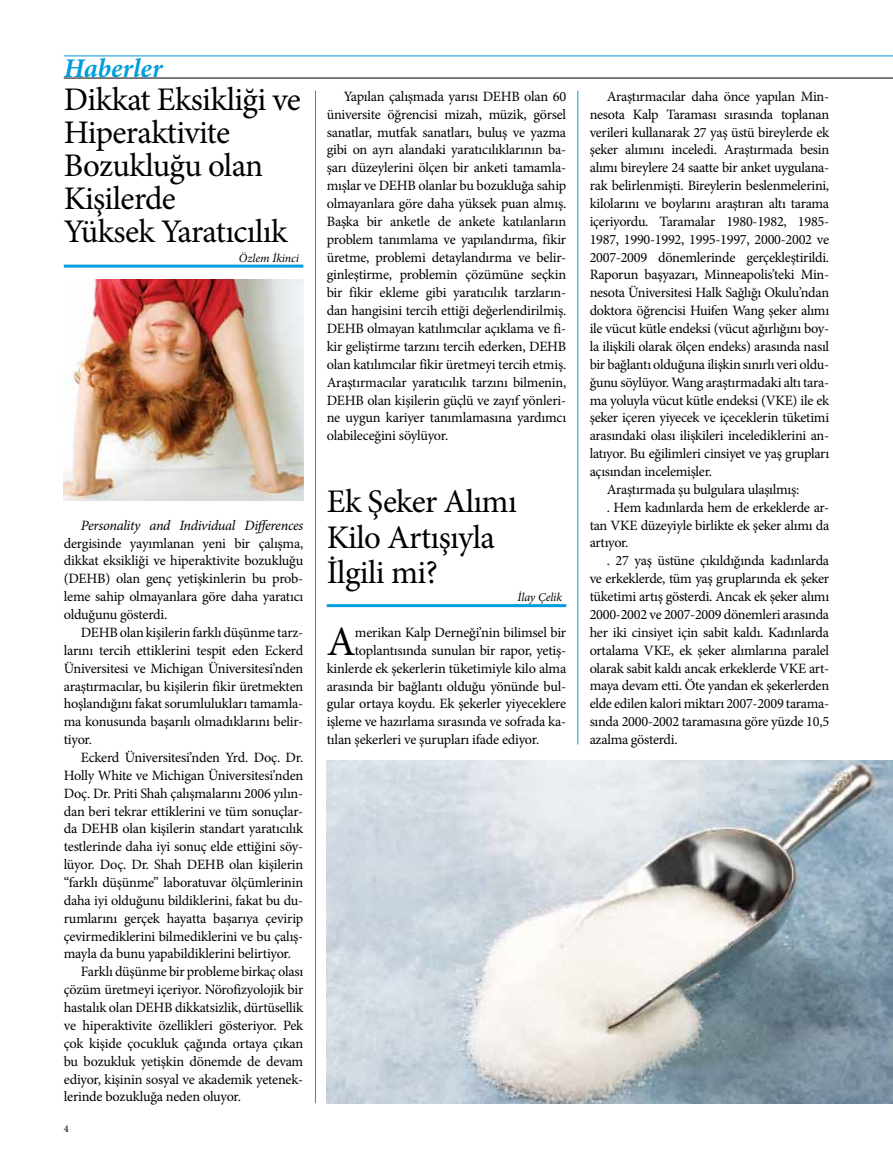
<style>
.page{position:relative;width:893px;height:1170px;background:#fff}
.page>*{position:absolute;margin:0;border:0;box-sizing:border-box;transform-origin:0 0}
.t1{font:41.7px "Minion Pro";color:#000}
.t2{font:33px/33px "Minion Pro";letter-spacing:-.02em;color:#000}
.t3{font:italic 700 27px "Minion Pro";color:#009edb}
.t4{font:14.25px/17.9px "Minion Pro";letter-spacing:-.02em;color:#000;text-align:justify}
.t5{font:italic 14.25px "Minion Pro";letter-spacing:-.02em;color:#000}
.t6{font:italic 12px "Minion Pro";letter-spacing:-.005em;color:#000}
.t7{font:10.35px "Minion Pro";color:#000}
</style>
<div class="page">
<hr style="left:64px;top:264px;width:239px;height:3px;background:#009edb">
<hr style="left:327px;top:604px;width:239px;height:3px;background:#009edb">
<hr style="left:577px;top:91px;width:1px;height:653px;background:#009edb">
<hr style="left:315px;top:91px;width:1px;height:1012px;background:#009edb">
<img style="left:64px;top:279px;width:239px;height:222px">
<img style="left:327px;top:761px;width:566px;height:342px">
<hr style="left:64px;top:78px;width:829px;height:1px;background:#000">
<hr style="left:64px;top:56px;width:829px;height:1px;background:#009edb">
<h3 class="t3" style="left:64px;top:49px;width:100px">Haberler</h3>
<h2 class="t2" style="left:64px;top:83px;width:239px">Dikkat Eksikliği ve<br>Hiperaktivite<br>Bozukluğu olan<br>Kişilerde<br>Yüksek Yaratıcılık</h2>
<p class="t6" style="left:239px;top:249px;width:62px">Özlem İkinci</p>
<p class="t5" style="left:81px;top:515px;width:224px">Personality and Individual Differences</p>
<p class="t4" style="left:64px;top:534px;width:241px">dergisinde yayımlanan yeni bir çalışma, dikkat eksikliği ve hiperaktivite bozukluğu (DEHB) olan genç yetişkinlerin bu prob&shy;leme sahip olmayanlara göre daha yaratıcı olduğunu gösterdi.</p>
<p class="t4" style="left:64px;top:623px;width:241px;text-indent:17px">DEHB olan kişilerin farklı düşünme tarz&shy;larını tercih ettiklerini tespit eden Eckerd Üniversitesi ve Michigan Üniversitesi’nden araştırmacılar, bu kişilerin fikir üretmekten hoşlandığını fakat sorumlulukları tamamla&shy;ma konusunda başarılı olmadıklarını belir&shy;tiyor.</p>
<p class="t4" style="left:81px;top:748px;width:224px">Eckerd Üniversitesi’nden Yrd. Doç. Dr.</p>
<p class="t4" style="left:64px;top:766px;width:241px">Holly White ve Michigan Üniversitesi’nden</p>
<p class="t4" style="left:64px;top:784px;width:241px">Doç. Dr. Priti Shah çalışmalarını 2006 yılın-</p>
<p class="t4" style="left:64px;top:802px;width:241px">dan beri tekrar ettiklerini ve tüm sonuçlar-</p>
<p class="t4" style="left:64px;top:820px;width:241px">da DEHB olan kişilerin standart yaratıcılık</p>
<p class="t4" style="left:64px;top:837px;width:241px">testlerinde daha iyi sonuç elde ettiğini söy-</p>
<p class="t4" style="left:64px;top:855px;width:241px">lüyor. Doç. Dr. Shah DEHB olan kişilerin</p>
<p class="t4" style="left:64px;top:873px;width:241px">“farklı düşünme” laboratuvar ölçümlerinin</p>
<p class="t4" style="left:64px;top:891px;width:241px">daha iyi olduğunu bildiklerini, fakat bu du-</p>
<p class="t4" style="left:64px;top:909px;width:241px">rumlarını gerçek hayatta başarıya çevirip</p>
<p class="t4" style="left:64px;top:927px;width:241px">çevirmediklerini bilmediklerini ve bu çalış-</p>
<p class="t4" style="left:64px;top:945px;width:229px">mayla da bunu yapabildiklerini belirtiyor.</p>
<p class="t4" style="left:81px;top:962px;width:224px">Farklı düşünme bir probleme birkaç olası</p>
<p class="t4" style="left:64px;top:980px;width:241px">çözüm üretmeyi içeriyor. Nörofizyolojik bir</p>
<p class="t4" style="left:64px;top:998px;width:241px">hastalık olan DEHB dikkatsizlik, dürtüsellik</p>
<p class="t4" style="left:64px;top:1016px;width:241px">ve hiperaktivite özellikleri gösteriyor. Pek</p>
<p class="t4" style="left:64px;top:1034px;width:241px">çok kişide çocukluk çağında ortaya çıkan</p>
<p class="t4" style="left:64px;top:1052px;width:241px">bu bozukluk yetişkin dönemde de devam</p>
<p class="t4" style="left:64px;top:1069px;width:241px">ediyor, kişinin sosyal ve akademik yetenek-</p>
<p class="t4" style="left:64px;top:1087px;width:179px">lerinde bozukluğa neden oluyor.</p>
<p class="t7" style="left:64px;top:1121px;width:6px">4</p>
<p class="t4" style="left:327px;top:87px;width:241px;text-indent:17px">Yapılan çalışmada yarısı DEHB olan 60 üniversite öğrencisi mizah, müzik, görsel sanatlar, mutfak sanatları, buluş ve yazma gibi on ayrı alandaki yaratıcılıklarının ba&shy;şarı düzeylerini ölçen bir anketi tamamla&shy;mışlar ve DEHB olanlar bu bozukluğa sahip olmayanlara göre daha yüksek puan almış.<br>Başka bir anketle de ankete katılanların problem tanımlama ve yapılandırma, fikir üretme, problemi detaylandırma ve belir&shy;ginleştirme, problemin çözümüne seçkin bir fikir ekleme gibi yaratıcılık tarzların&shy;dan hangisini tercih ettiği değerlendirilmiş.<br>DEHB olmayan katılımcılar açıklama ve fi&shy;kir geliştirme tarzını tercih ederken, DEHB olan katılımcılar fikir üretmeyi tercih etmiş.<br>Araştırmacılar yaratıcılık tarzını bilmenin, DEHB olan kişilerin güçlü ve zayıf yönleri&shy;ne uygun kariyer tanımlamasına yardımcı olabileceğini söylüyor.</p>
<h2 class="t2" style="left:327px;top:483px;width:192px;line-height:35.7px">Ek Şeker Alımı<br>Kilo Artışıyla<br>İlgili mi?</h2>
<p class="t6" style="left:517px;top:589px;width:46px">İlay Çelik</p>
<h1 class="t1" style="left:327px;top:613px;width:30px">A</h1>
<p class="t4" style="left:355px;top:623px;width:213px">merikan Kalp Derneği’nin bilimsel bir</p>
<p class="t4" style="left:355px;top:641px;width:213px">toplantısında sunulan bir rapor, yetiş-</p>
<p class="t4" style="left:327px;top:659px;width:241px">kinlerde ek şekerlerin tüketimiyle kilo alma</p>
<p class="t4" style="left:327px;top:677px;width:241px">arasında bir bağlantı olduğu yönünde bul-</p>
<p class="t4" style="left:327px;top:695px;width:241px">gular ortaya koydu. Ek şekerler yiyeceklere</p>
<p class="t4" style="left:327px;top:712px;width:241px">işleme ve hazırlama sırasında ve sofrada ka-</p>
<p class="t4" style="left:327px;top:730px;width:214px">tılan şekerleri ve şurupları ifade ediyor.</p>
<p class="t4" style="left:607px;top:87px;width:224px">Araştırmacılar daha önce yapılan Min-</p>
<p class="t4" style="left:590px;top:105px;width:241px">nesota Kalp Taraması sırasında toplanan</p>
<p class="t4" style="left:590px;top:123px;width:241px">verileri kullanarak 27 yaş üstü bireylerde ek</p>
<p class="t4" style="left:590px;top:141px;width:241px">şeker alımını inceledi. Araştırmada besin</p>
<p class="t4" style="left:590px;top:159px;width:241px">alımı bireylere 24 saatte bir anket uygulana-</p>
<p class="t4" style="left:590px;top:177px;width:241px">rak belirlenmişti. Bireylerin beslenmelerini,</p>
<p class="t4" style="left:590px;top:194px;width:241px">kilolarını ve boylarını araştıran altı tarama</p>
<p class="t4" style="left:590px;top:212px;width:241px">içeriyordu. Taramalar 1980-1982, 1985-</p>
<p class="t4" style="left:590px;top:230px;width:241px">1987, 1990-1992, 1995-1997, 2000-2002 ve</p>
<p class="t4" style="left:590px;top:248px;width:241px">2007-2009 dönemlerinde gerçekleştirildi.</p>
<p class="t4" style="left:590px;top:266px;width:241px">Raporun başyazarı, Minneapolis’teki Min-</p>
<p class="t4" style="left:590px;top:284px;width:241px">nesota Üniversitesi Halk Sağlığı Okulu’ndan</p>
<p class="t4" style="left:590px;top:302px;width:241px">doktora öğrencisi Huifen Wang şeker alımı</p>
<p class="t4" style="left:590px;top:319px;width:241px">ile vücut kütle endeksi (vücut ağırlığını boy-</p>
<p class="t4" style="left:590px;top:337px;width:241px">la ilişkili olarak ölçen endeks) arasında nasıl</p>
<p class="t4" style="left:590px;top:355px;width:241px">bir bağlantı olduğuna ilişkin sınırlı veri oldu-</p>
<p class="t4" style="left:590px;top:373px;width:241px">ğunu söylüyor. Wang araştırmadaki altı tara-</p>
<p class="t4" style="left:590px;top:391px;width:241px">ma yoluyla vücut kütle endeksi (VKE) ile ek</p>
<p class="t4" style="left:590px;top:409px;width:241px">şeker içeren yiyecek ve içeceklerin tüketimi</p>
<p class="t4" style="left:590px;top:427px;width:241px">arasındaki olası ilişkileri incelediklerini an-</p>
<p class="t4" style="left:590px;top:444px;width:241px">latıyor. Bu eğilimleri cinsiyet ve yaş grupları</p>
<p class="t4" style="left:590px;top:462px;width:124px">açısından incelemişler.</p>
<p class="t4" style="left:607px;top:480px;width:194px">Araştırmada şu bulgulara ulaşılmış:</p>
<p class="t4" style="left:607px;top:498px;width:224px">. Hem kadınlarda hem de erkeklerde ar-</p>
<p class="t4" style="left:590px;top:516px;width:241px">tan VKE düzeyiyle birlikte ek şeker alımı da</p>
<p class="t4" style="left:590px;top:534px;width:40px">artıyor.</p>
<p class="t4" style="left:607px;top:552px;width:224px">. 27 yaş üstüne çıkıldığında kadınlarda</p>
<p class="t4" style="left:590px;top:569px;width:241px">ve erkeklerde, tüm yaş gruplarında ek şeker</p>
<p class="t4" style="left:590px;top:587px;width:241px">tüketimi artış gösterdi. Ancak ek şeker alımı</p>
<p class="t4" style="left:590px;top:605px;width:241px">2000-2002 ve 2007-2009 dönemleri arasında</p>
<p class="t4" style="left:590px;top:623px;width:241px">her iki cinsiyet için sabit kaldı. Kadınlarda</p>
<p class="t4" style="left:590px;top:641px;width:241px">ortalama VKE, ek şeker alımlarına paralel</p>
<p class="t4" style="left:590px;top:659px;width:241px">olarak sabit kaldı ancak erkeklerde VKE art-</p>
<p class="t4" style="left:590px;top:677px;width:241px">maya devam etti. Öte yandan ek şekerlerden</p>
<p class="t4" style="left:590px;top:694px;width:241px">elde edilen kalori miktarı 2007-2009 tarama-</p>
<p class="t4" style="left:590px;top:712px;width:241px">sında 2000-2002 taramasına göre yüzde 10,5</p>
<p class="t4" style="left:590px;top:730px;width:89px">azalma gösterdi.</p>
</div>
